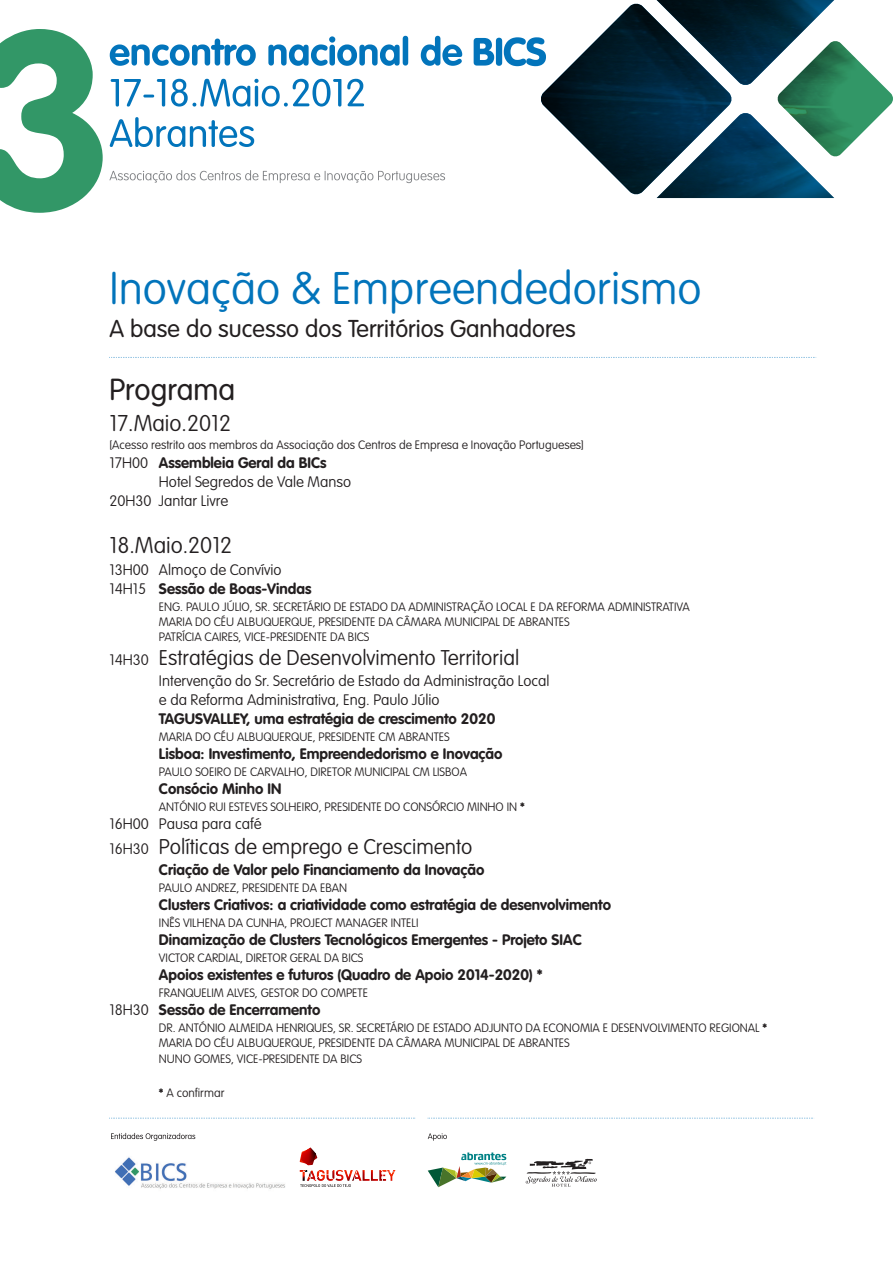
<style>
.page{position:relative;width:893px;height:1263px;background:#fff}
.page>*{position:absolute;margin:0;border:0;box-sizing:border-box;transform-origin:0 0}
.t1{font:100 45px "VAG Rounded Std";color:#0274bb}
.t2{font:300 30px "VAG Rounded Std";color:#231f20}
.t3{font:300 24px "VAG Rounded Std";color:#231f20}
.t4{font:100 22.5px "VAG Rounded Std";color:#231f20}
.t5{font:100 21px "VAG Rounded Std";color:#231f20}
.t6{font:700 15px "VAG Rounded Std";color:#231f20}
.t7{font:100 15px/19.4px "VAG Rounded Std";color:#231f20}
.t8{font:100 12px/15.3px "VAG Rounded Std";color:#231f20}
.s1{font-weight:100}
.s2{font-weight:700}
.s3{font-size:15px}
</style>
<div class="page">
<svg style="left:110px;top:36px;width:352px;height:111px"></svg>
<svg style="left:110px;top:170px;width:335px;height:13px"></svg>
<svg style="left:428px;top:1118px;width:385px;height:1px"></svg>
<svg style="left:111px;top:1118px;width:304px;height:1px"></svg>
<svg style="left:111px;top:357px;width:705px;height:1px"></svg>
<img style="left:115px;top:1157px;width:170px;height:32px">
<svg style="left:111px;top:1133px;width:84px;height:8px"></svg>
<img style="left:306px;top:1147px;width:7px;height:18px">
<img style="left:300px;top:1149px;width:17px;height:15px">
<svg style="left:300px;top:1170px;width:96px;height:17px"></svg>
<svg style="left:526px;top:1159px;width:71px;height:28px"></svg>
<svg style="left:428px;top:1152px;width:78px;height:35px"></svg>
<svg style="left:0;top:29px;width:103px;height:184px"></svg>
<svg style="left:474px;top:0;width:419px;height:198px"></svg>
<svg style="left:428px;top:1133px;width:19px;height:8px"></svg>
<h1 class="t1" style="left:110px;top:269px;width:594px">Inovação &amp; Empreendedorismo</h1>
<h3 class="t3" style="left:110px;top:318px;width:468px">A base do sucesso dos Territórios Ganhadores</h3>
<h2 class="t2" style="left:110px;top:377px;width:127px">Programa</h2>
<h3 class="t4" style="left:110px;top:413px;width:123px">17.Maio.2012</h3>
<p class="t8" style="left:110px;top:438px;width:476px">[Acesso restrito aos membros da Associação dos Centros de Empresa e Inovação Portugueses]</p>
<p class="t6" style="left:110px;top:456px;width:219px"><span class="s1">17H00</span> Assembleia Geral da BICs</p>
<p class="t7" style="left:159px;top:473px;width:194px">Hotel Segredos de Vale Manso</p>
<p class="t7" style="left:110px;top:492px;width:120px">20H30 Jantar Livre</p>
<h3 class="t4" style="left:110px;top:536px;width:124px">18.Maio.2012</h3>
<p class="t7" style="left:110px;top:561px;width:203px">13H00 Almoço de Convívio<br>14H15 <span class="s2">Sessão de Boas-Vindas</span></p>
<p class="t8" style="left:159px;top:600px;width:532px">ENG. PAULO JÚLIO, SR. SECRETÁRIO DE ESTADO DA ADMINISTRAÇÃO LOCAL E DA REFORMA ADMINISTRATIVA<br>MARIA DO CÉU ALBUQUERQUE, PRESIDENTE DA CÂMARA MUNICIPAL DE ABRANTES<br>PATRÍCIA CAIRES, VICE-PRESIDENTE DA BICS</p>
<h3 class="t5" style="left:110px;top:649px;width:411px"><span class="s3">14H30</span> Estratégias de Desenvolvimento Territorial</h3>
<p class="t7" style="left:159px;top:672px;width:392px">Intervenção do Sr. Secretário de Estado da Administração Local e da Reforma Administrativa, Eng. Paulo Júlio</p>
<p class="t6" style="left:159px;top:713px;width:338px">TAGUSVALLEY, uma estratégia de crescimento 2020</p>
<p class="t8" style="left:159px;top:730px;width:292px">MARIA DO CÉU ALBUQUERQUE, PRESIDENTE CM ABRANTES</p>
<p class="t6" style="left:159px;top:748px;width:345px">Lisboa: Investimento, Empreendedorismo e Inovação</p>
<p class="t8" style="left:159px;top:765px;width:310px">PAULO SOEIRO DE CARVALHO, DIRETOR MUNICIPAL CM LISBOA</p>
<p class="t6" style="left:159px;top:783px;width:124px">Consócio Minho IN</p>
<p class="t8" style="left:159px;top:800px;width:367px">ANTÓNIO RUI ESTEVES SOLHEIRO, PRESIDENTE DO CONSÓRCIO MINHO IN <span class="s2">*</span></p>
<p class="t7" style="left:110px;top:816px;width:153px">16H00 Pausa para café</p>
<h3 class="t5" style="left:110px;top:838px;width:364px"><span class="s3">16H30</span> Políticas de emprego e Crescimento</h3>
<p class="t6" style="left:159px;top:864px;width:327px">Criação de Valor pelo Financiamento da Inovação</p>
<p class="t8" style="left:159px;top:881px;width:190px">PAULO ANDREZ, PRESIDENTE DA EBAN</p>
<p class="t6" style="left:159px;top:899px;width:454px">Clusters Criativos: a criatividade como estratégia de desenvolvimento</p>
<p class="t8" style="left:159px;top:916px;width:261px">INÊS VILHENA DA CUNHA, PROJECT MANAGER INTELI</p>
<p class="t6" style="left:159px;top:934px;width:424px">Dinamização de Clusters Tecnológicos Emergentes - Projeto SIAC</p>
<p class="t8" style="left:159px;top:951px;width:206px">VICTOR CARDIAL, DIRETOR GERAL DA BICS</p>
<p class="t6" style="left:159px;top:968px;width:385px">Apoios existentes e futuros (Quadro de Apoio 2014-2020) *</p>
<p class="t8" style="left:159px;top:986px;width:211px">FRANQUELIM ALVES, GESTOR DO COMPETE</p>
<p class="t6" style="left:110px;top:1003px;width:212px"><span class="s1">18H30</span> Sessão de Encerramento</p>
<p class="t8" style="left:159px;top:1021px;width:610px">DR. ANTÓNIO ALMEIDA HENRIQUES, SR. SECRETÁRIO DE ESTADO ADJUNTO DA ECONOMIA E DESENVOLVIMENTO REGIONAL <span class="s2">*<br></span>MARIA DO CÉU ALBUQUERQUE, PRESIDENTE DA CÂMARA MUNICIPAL DE ABRANTES<br>NUNO GOMES, VICE-PRESIDENTE DA BICS</p>
<p class="t8" style="left:159px;top:1086px;width:67px"><span class="s2">*</span> A confirmar</p>
</div>
